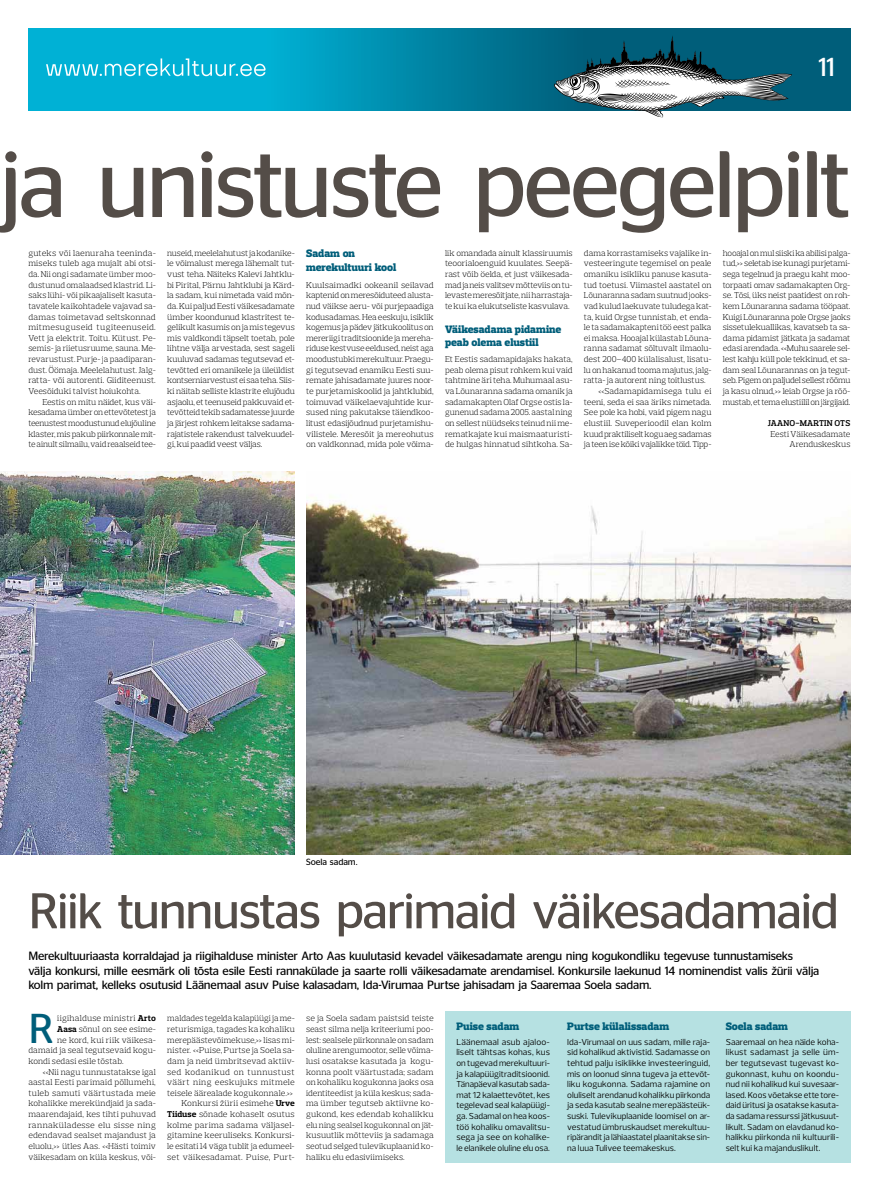
<style>
.page{position:relative;width:893px;height:1191px;background:#fff}
.page>*{position:absolute;margin:0;border:0;box-sizing:border-box;transform-origin:0 0}
.t1{font:94px "Stag Sans";letter-spacing:-.04em;color:#544d48}
.t2{font:50px "Stag Sans";letter-spacing:-.035em;color:#544d48}
.t3{font:41.7px "Stag Sans";color:#005e7a}
.t4{font:26px "Stag Sans";color:#fff}
.t5{font:12px/14.4px "Stag Sans";letter-spacing:-.025em;color:#000}
.t6{font:900 11px/13.2px "Prelo Slab";letter-spacing:-.005em;color:#005e7a}
.t7{font:9px "Stag Sans";letter-spacing:-.005em;color:#000}
.t8{font:8.8px/10.6px "Prelo";color:#000;text-align:justify}
.t9{font:300 8.6px/10.6px "Prelo Slab";color:#000;text-align:justify}
.t10{font:300 8.6px "Prelo Slab";letter-spacing:-.02em;color:#000}
.t11{font:300 8.6px "Prelo Slab";letter-spacing:.025em;color:#000}
.t12{font:300 8.6px "Prelo Slab";letter-spacing:-.025em;color:#000}
.t13{font:300 8.6px "Prelo Slab";letter-spacing:.02em;color:#000}
.t14{font:300 8.6px "Prelo Slab";letter-spacing:.03em;color:#000}
.t15{font:600 8.6px "Prelo Slab";letter-spacing:.025em;color:#000}
.s1{font-weight:700}
</style>
<div class="page">
<svg style="left:28px;top:28px;width:822px;height:83px"></svg>
<svg style="left:46px;top:58px;width:220px;height:18px"></svg>
<svg style="left:554px;top:35px;width:239px;height:82px"></svg>
<img style="left:0;top:471px;width:295px;height:383px">
<img style="left:306px;top:496px;width:544px;height:358px">
<div style="left:445px;top:1010px;width:405px;height:152px;background:#b6e1e2"></div>
<h3 class="t4" style="left:819px;top:52px;width:18px">11</h3>
<h1 class="t1" style="left:0;top:131px;width:852px">ja unistuste peegelpilt</h1>
<p class="t9" style="left:28px;top:247px;width:129px">guteks või laenuraha teeninda&shy;miseks tuleb aga mujalt abi otsi&shy;da. Nii ongi sadamate ümber moo&shy;dustunud omalaadsed klastrid. Li&shy;saks lühi- või pikaajaliselt kasuta&shy;tavatele kaikohtadele vajavad sa&shy;damas toimetavad seltskonnad mitmesuguseid tugiteenuseid.<br>Vett ja elektrit. Toitu. Kütust. Pe&shy;semis- ja riietusruume, sauna. Me&shy;revarustust. Purje- ja paadiparan&shy;dust. Öömaja. Meelelahutust. Jalg&shy;ratta- või autorenti. Giiditeenust.<br>Veesõiduki talvist hoiukohta.</p>
<p class="t9" style="left:28px;top:396px;width:129px;text-indent:14px">Eestis on mitu näidet, kus väi&shy;kesadama ümber on ettevõtetest ja teenustest moodustunud elujõuline klaster, mis pakub piirkonnale mit&shy;te ainult silmailu, vaid reaalseid tee-</p>
<p class="t9" style="left:167px;top:247px;width:129px">nuseid, meelelahutust ja kodanike&shy;le võimalust merega lähemalt tut&shy;vust teha. Näiteks Kalevi Jahtklu&shy;bi Pirital, Pärnu Jahtklubi ja Kärd&shy;la sadam, kui nimetada vaid mõn&shy;da. Kui paljud Eesti väikesadamate ümber koondunud klastritest te&shy;gelikult kasumis on ja mis tegevus mis valdkondi täpselt toetab, pole lihtne välja arvestada, sest sageli kuuluvad sadamas tegutsevad et&shy;tevõtted eri omanikele ja üleüldist kontserniarvestust ei saa teha. Siis&shy;ki näitab selliste klastrite elujõudu asjaolu, et teenuseid pakkuvaid et&shy;tevõtteid tekib sadamatesse juurde ja järjest rohkem leitakse sadama&shy;rajatistele rakendust talvekuudel&shy;gi, kui paadid veest väljas.</p>
<p class="t6" style="left:306px;top:247px;width:92px">Sadam on merekultuuri kool</p>
<p class="t9" style="left:306px;top:279px;width:129px">Kuulsaimadki ookeanil seilavad kaptenid on meresõiduteed alusta&shy;nud väikse aeru- või purjepaadiga kodusadamas. Hea eeskuju, isiklik kogemus ja pädev jätkukoolitus on mereriigi traditsioonide ja mereha&shy;riduse kestvuse eeldused, neist aga moodustubki merekultuur. Praegu&shy;gi tegutsevad enamiku Eesti suu&shy;remate jahisadamate juures noor&shy;te purjetamiskoolid ja jahtklubid, toimuvad väikelaevajuhtide kur&shy;sused ning pakutakse täiendkoo&shy;litust edasijõudnud purjetamishu&shy;vilistele. Meresõit ja mereohutus on valdkonnad, mida pole võima-</p>
<p class="t9" style="left:445px;top:247px;width:129px">lik omandada ainult klassiruumis teoorialoenguid kuulates. Seepä&shy;rast võib öelda, et just väikesada&shy;mad ja neis valitsev mõtteviis on tu&shy;levaste meresõitjate, nii harrastaja&shy;te kui ka elukutseliste kasvulava.</p>
<p class="t6" style="left:445px;top:322px;width:118px">Väikesadama pidamine peab olema elustiil</p>
<p class="t9" style="left:445px;top:354px;width:129px">Et Eestis sadamapidajaks hakata, peab olema pisut rohkem kui vaid tahtmine äri teha. Muhumaal asu&shy;va Lõunaranna sadama omanik ja sadamakapten Olaf Orgse ostis la&shy;gunenud sadama 2005. aastal ning on sellest nüüdseks teinud nii me&shy;rematkajate kui maismaaturisti&shy;de hulgas hinnatud sihtkoha. Sa-</p>
<p class="t9" style="left:584px;top:247px;width:129px">dama korrastamiseks vajalike in-</p>
<p class="t9" style="left:584px;top:258px;width:129px">vesteeringute tegemisel on peale</p>
<p class="t9" style="left:584px;top:269px;width:129px">omaniku isikliku panuse kasuta-</p>
<p class="t9" style="left:584px;top:279px;width:129px">tud toetusi. Viimastel aastatel on</p>
<p class="t9" style="left:584px;top:290px;width:129px">Lõunaranna sadam suutnud jooks-</p>
<p class="t9" style="left:584px;top:301px;width:129px">vad kulud laekuvate tuludega kat-</p>
<p class="t9" style="left:584px;top:311px;width:129px">ta, kuid Orgse tunnistab, et enda-</p>
<p class="t9" style="left:584px;top:322px;width:129px">le ta sadamakapteni töö eest palka</p>
<p class="t9" style="left:584px;top:332px;width:129px">ei maksa. Hooajal külastab Lõuna-</p>
<p class="t9" style="left:584px;top:343px;width:129px">ranna sadamat sõltuvalt ilmaolu-</p>
<p class="t9" style="left:584px;top:354px;width:129px">dest 200–400 külalisalust, lisatu-</p>
<p class="t9" style="left:584px;top:364px;width:129px">lu on hakanud tooma majutus, jalg-</p>
<p class="t9" style="left:584px;top:375px;width:123px">ratta- ja autorent ning toitlustus.</p>
<p class="t9" style="left:598px;top:386px;width:115px">«Sadamapidamisega tulu ei</p>
<p class="t9" style="left:584px;top:396px;width:129px">teeni, seda ei saa äriks nimetada.</p>
<p class="t10" style="left:584px;top:407px;width:129px">See pole ka hobi, vaid pigem nagu</p>
<p class="t9" style="left:584px;top:418px;width:129px">elustiil. Suveperioodil elan kolm</p>
<p class="t10" style="left:584px;top:428px;width:129px">kuud praktiliselt kogu aeg sadamas</p>
<p class="t12" style="left:584px;top:439px;width:129px">ja teen ise kõiki vajalikke töid. Tipp-</p>
<p class="t9" style="left:723px;top:247px;width:129px">hooajal on mul siiski ka abilisi palga&shy;tud,» seletab ise kunagi purjetami&shy;sega tegelnud ja praegu kaht moo&shy;torpaati omav sadamakapten Org&shy;se. Tõsi, üks neist paatidest on roh&shy;kem Lõunaranna sadama tööpaat.<br>Kuigi Lõunaranna pole Orgse jaoks sissetulekuallikas, kavatseb ta sa&shy;dama pidamist jätkata ja sadamat edasi arendada. «Muhu saarele sel&shy;lest kahju küll pole tekkinud, et sa&shy;dam seal Lõunarannas on ja tegut&shy;seb. Pigem on paljudel sellest rõõmu ja kasu olnud,» leiab Orgse ja rõõ&shy;mustab, et tema elustiilil on järgijaid.</p>
<p class="t15" style="left:768px;top:418px;width:84px">JAANO-MARTIN OTS</p>
<p class="t9" style="left:770px;top:428px;width:82px;text-align:right">Eesti Väikesadamate<br>Arenduskeskus</p>
<p class="t7" style="left:306px;top:856px;width:53px">Soela sadam.</p>
<h2 class="t2" style="left:28px;top:882px;width:812px">Riik tunnustas parimaid väikesadamaid</h2>
<p class="t5" style="left:28px;top:948px;width:793px">Merekultuuriaasta korraldajad ja riigihalduse minister Arto Aas kuulutasid kevadel väikesadamate arengu ning kogukondliku tegevuse tunnustamiseks<br>välja konkursi, mille eesmärk oli tõsta esile Eesti rannakülade ja saarte rolli väikesadamate arendamisel. Konkursile laekunud 14 nominendist valis žürii välja kolm parimat, kelleks osutusid Läänemaal asuv Puise kalasadam, Ida-Virumaa Purtse jahisadam ja Saaremaa Soela sadam.</p>
<p class="t6" style="left:456px;top:1019px;width:64px">Puise sadam</p>
<p class="t8" style="left:456px;top:1036px;width:95px">Läänemaal asub ajaloo&shy;liselt tähtsas kohas, kus on tugevad merekultuuri&shy;ja kalapüügitraditsioonid.<br>Tänapäeval kasutab sada&shy;mat 12 kalaettevõtet, kes tegelevad seal kalapüügi&shy;ga. Sadamal on hea koos&shy;töö kohaliku omavalitsu&shy;sega ja see on kohalike&shy;le elanikele oluline elu osa.</p>
<h3 class="t3" style="left:28px;top:1004px;width:27px">R</h3>
<p class="t11" style="left:57px;top:1013px;width:100px">iigihalduse ministri <span class="s1">Arto</span></p>
<p class="t9" style="left:167px;top:1013px;width:129px;text-align:right">maldades tegelda kalapüügi ja me&shy;returismiga, tagades ka kohaliku merepäästevõimekuse,» lisas mi&shy;nister. «Puise, Purtse ja Soela sa&shy;dam ja neid ümbritsevad aktiiv&shy;sed kodanikud on tunnustust väärt ning eeskujuks mitmele teisele äärealade kogukonnale.»<br>Konkursi žürii esimehe <span class="s1">Urve<br>Tiiduse</span> sõnade kohaselt osutus kolme parima sadama väljasel&shy;gitamine keeruliseks. Konkursi&shy;le esitati 14 väga tublit ja edumeel&shy;set väikesadamat. Puise, Purt-</p>
<p class="t9" style="left:306px;top:1013px;width:129px">se ja Soela sadam paistsid teiste seast silma nelja kriteeriumi poo&shy;lest: sealsele piirkonnale on sadam oluline arengumootor, selle võima&shy;lusi osatakse kasutada ja kogu&shy;konna poolt väärtustada; sadam on kohaliku kogukonna jaoks osa identiteedist ja küla keskus; sada&shy;ma ümber tegutseb aktiivne ko&shy;gukond, kes edendab kohalikku elu ning sealsel kogukonnal on jät&shy;kusuutlik mõtteviis ja sadamaga seotud selged tulevikuplaanid ko&shy;haliku elu edasiviimiseks.</p>
<p class="t6" style="left:567px;top:1019px;width:103px">Purtse külalissadam</p>
<p class="t8" style="left:567px;top:1036px;width:144px">Ida-Virumaal on uus sadam, mille raja&shy;sid kohalikud aktivistid. Sadamasse on tehtud palju isiklikke investeeringuid, mis on loonud sinna tugeva ja ettevõt&shy;liku kogukonna. Sadama rajamine on oluliselt arendanud kohalikku piirkonda ja seda kasutab sealne merepäästeük&shy;suski. Tulevikuplaanide loomisel on ar&shy;vestatud ümbruskaudset merekultuu&shy;ripärandit ja lähiaastatel plaanitakse sin&shy;na luua Tulivee teemakeskus.</p>
<p class="t6" style="left:726px;top:1019px;width:64px">Soela sadam</p>
<p class="t8" style="left:726px;top:1036px;width:115px">Saaremaal on hea näide koha&shy;likust sadamast ja selle üm&shy;ber tegutsevast tugevast ko&shy;gukonnast, kuhu on koondu&shy;nud nii kohalikud kui suvesaar&shy;lased. Koos võetakse ette tore&shy;daid üritusi ja osatakse kasuta&shy;da sadama ressurssi jätkusuut&shy;likult. Sadam on elavdanud ko&shy;halikku piirkonda nii kultuurili&shy;selt kui ka majanduslikult.</p>
<p class="t9" style="left:57px;top:1023px;width:100px"><span class="s1">Aasa</span> sõnul on see esime-</p>
<p class="t9" style="left:57px;top:1034px;width:100px">ne kord, kui riik väikesa-</p>
<p class="t9" style="left:28px;top:1045px;width:129px">damaid ja seal tegutsevaid kogu-</p>
<p class="t9" style="left:28px;top:1055px;width:97px">kondi sedasi esile tõstab.</p>
<p class="t9" style="left:43px;top:1066px;width:115px">«Nii nagu tunnustatakse igal</p>
<p class="t13" style="left:28px;top:1077px;width:129px">aastal Eesti parimaid põllumehi,</p>
<p class="t11" style="left:28px;top:1087px;width:129px">tuleb samuti väärtustada meie</p>
<p class="t9" style="left:28px;top:1098px;width:129px">kohalikke merekündjaid ja sada-</p>
<p class="t9" style="left:28px;top:1108px;width:129px">maarendajaid, kes tihti puhuvad</p>
<p class="t14" style="left:28px;top:1119px;width:129px">rannaküladesse elu sisse ning</p>
<p class="t9" style="left:28px;top:1130px;width:129px">edendavad sealset majandust ja</p>
<p class="t9" style="left:28px;top:1140px;width:129px">eluolu,» ütles Aas. «Hästi toimiv</p>
<p class="t9" style="left:28px;top:1151px;width:129px">väikesadam on küla keskus, või-</p>
</div>
